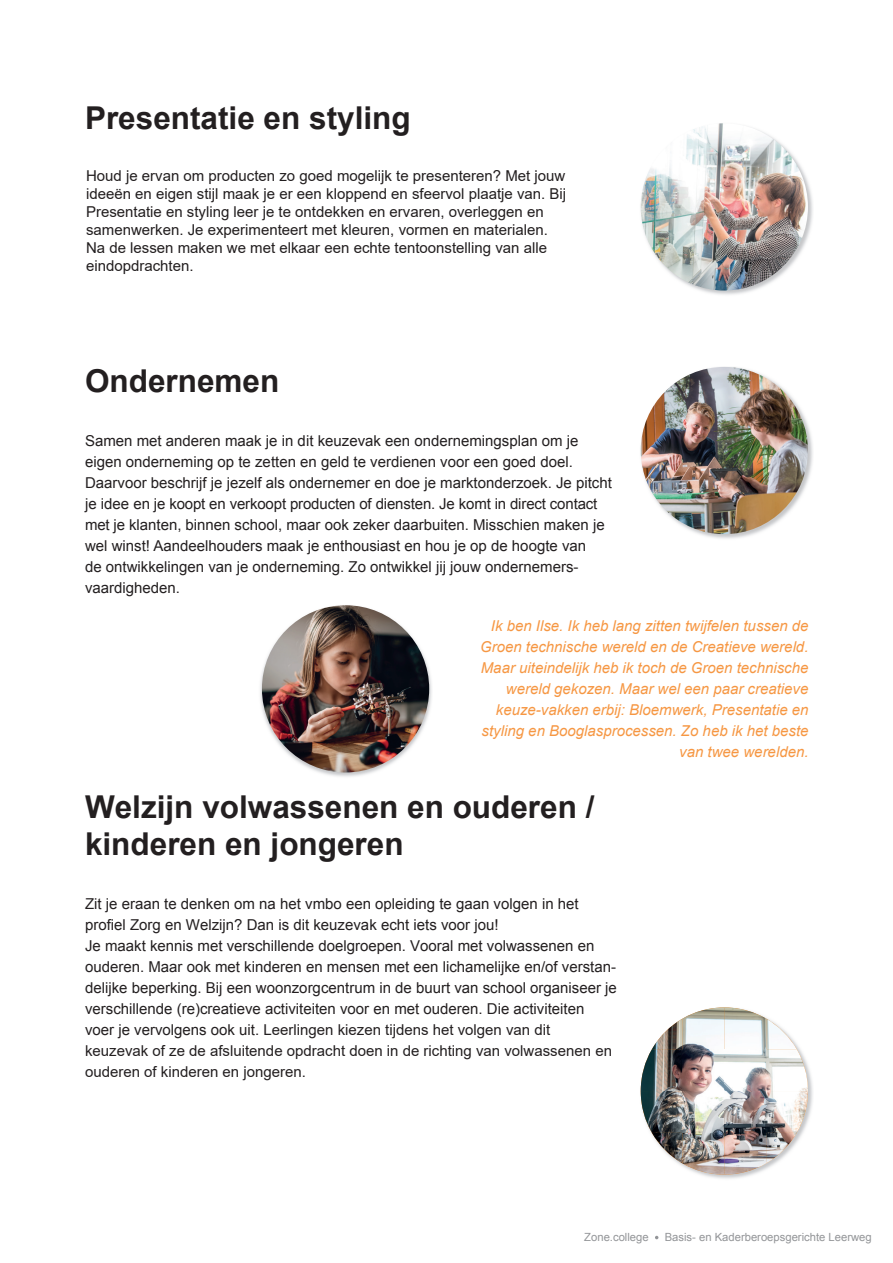
<style>
.page{position:relative;width:893px;height:1263px;background:#fff}
.page>*{position:absolute;margin:0;border:0;box-sizing:border-box;transform-origin:0 0}
.t1{font:700 31.5px/37.8px "Arial";color:#231f20}
.t2{font:15px/21px "Arial";color:#231f20}
.t3{font:15px/18px "Arial";color:#221e1f}
.t4{font:italic 15px/21px "Arial";color:#f69743;text-align:right}
.t5{font:11.25px "Arial";color:#939598}
</style>
<div class="page">
<img style="left:640px;top:1045px;width:173px;height:134px">
<img style="left:652px;top:1019px;width:30px;height:30px">
<img style="left:682px;top:1007px;width:84px;height:42px">
<img style="left:766px;top:1018px;width:31px;height:31px">
<img style="left:641px;top:1049px;width:167px;height:84px">
<img style="left:652px;top:1133px;width:30px;height:30px">
<img style="left:682px;top:1133px;width:84px;height:42px">
<img style="left:766px;top:1133px;width:31px;height:30px">
<img style="left:640px;top:367px;width:173px;height:172px">
<img style="left:641px;top:367px;width:167px;height:167px;border-radius:84px">
<img style="left:640px;top:128px;width:173px;height:167px">
<img style="left:641px;top:123px;width:167px;height:168px;border-radius:84px">
<img style="left:260px;top:605px;width:172px;height:172px">
<img style="left:262px;top:605px;width:167px;height:167px;border-radius:84px">
<h1 class="t1" style="left:85px;top:100px;width:327px">Presentatie en styling</h1>
<p class="t3" style="left:86px;top:166px;width:482px">Houd je ervan om producten zo goed mogelijk te presenteren? Met jouw ideeën en eigen stijl maak je er een kloppend en sfeervol plaatje van. Bij Presentatie en styling leer je te ontdekken en ervaren, overleggen en samenwerken. Je experimenteert met kleuren, vormen en materialen.<br>Na de lessen maken we met elkaar een echte tentoonstelling van alle eindopdrachten.</p>
<h1 class="t1" style="left:85px;top:364px;width:196px">Ondernemen</h1>
<p class="t2" style="left:85px;top:431px;width:528px">Samen met anderen maak je in dit keuzevak een ondernemingsplan om je eigen onderneming op te zetten en geld te verdienen voor een goed doel.<br>Daarvoor beschrijf je jezelf als ondernemer en doe je marktonderzoek. Je pitcht je idee en je koopt en verkoopt producten of diensten. Je komt in direct contact met je klanten, binnen school, maar ook zeker daarbuiten. Misschien maken je wel winst! Aandeelhouders maak je enthousiast en hou je op de hoogte van<br>de ontwikkelingen van je onderneming. Zo ontwikkel jij jouw ondernemers&shy;vaardigheden.</p>
<p class="t4" style="left:480px;top:616px;width:330px">Ik ben Ilse. Ik heb lang zitten twijfelen tussen de Groen technische wereld en de Creatieve wereld.<br>Maar uiteindelijk heb ik toch de Groen technische wereld gekozen. Maar wel een paar creatieve keuze-vakken erbij: Bloemwerk, Presentatie en styling en Booglasprocessen. Zo heb ik het beste van twee werelden.</p>
<h1 class="t1" style="left:85px;top:789px;width:511px">Welzijn volwassenen en ouderen / kinderen en jongeren</h1>
<p class="t2" style="left:85px;top:893px;width:533px">Zit je eraan te denken om na het vmbo een opleiding te gaan volgen in het profiel Zorg en Welzijn? Dan is dit keuzevak echt iets voor jou!<br>Je maakt kennis met verschillende doelgroepen. Vooral met volwassenen en ouderen. Maar ook met kinderen en mensen met een lichamelijke en/of verstan&shy;delijke beperking. Bij een woonzorgcentrum in de buurt van school organiseer je verschillende (re)creatieve activiteiten voor en met ouderen. Die activiteiten voer je vervolgens ook uit. Leerlingen kiezen tijdens het volgen van dit keuzevak of ze de afsluitende opdracht doen in de richting van volwassenen en ouderen of kinderen en jongeren.</p>
<p class="t5" style="left:584px;top:1230px;width:66px">Zone.college</p>
<p class="t5" style="left:665px;top:1230px;width:208px">Basis- en Kaderberoepsgerichte Leerweg</p>
</div>
